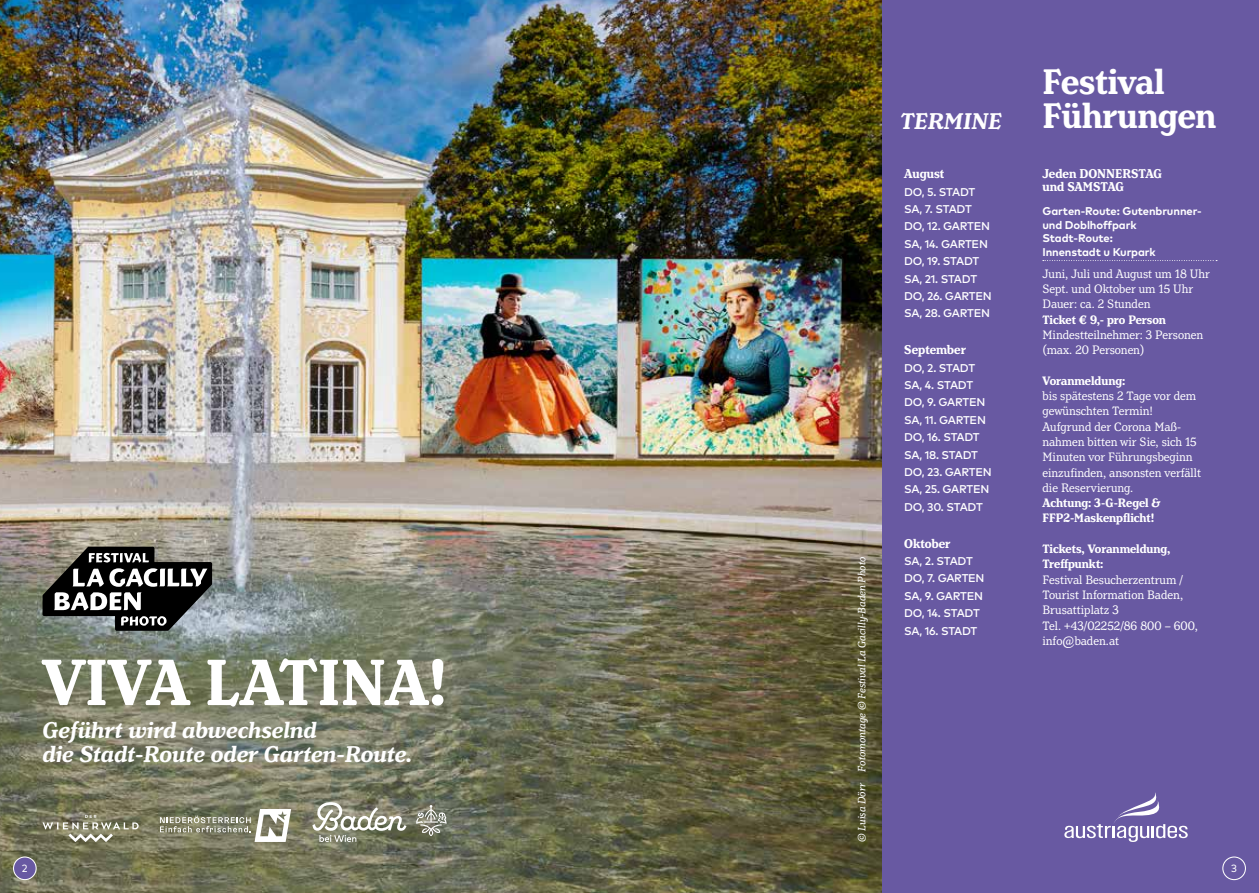
<style>
.page{position:relative;width:1259px;height:893px;background:#fff}
.page>*{position:absolute;margin:0;border:0;box-sizing:border-box;transform-origin:0 0}
.t1{font:700 condensed 69px "Henriette";color:#fff}
.t2{font:700 condensed 37.5px/34.5px "Henriette";color:#fff}
.t3{font:italic 700 24px/24px "Henriette";color:#fff}
.t4{font:700 condensed 13.5px/13.5px "Henriette";color:#fff}
.t5{font:condensed 12.9px/15.3px "Henriette";color:#fff}
.t6{font:700 condensed 12.9px/15.3px "Henriette";letter-spacing:-.005em;color:#fff}
.t7{font:500 11.25px/17.4px "Mark OT";letter-spacing:-.025em;color:#fff}
.t8{font:700 11.25px/13.5px "Mark OT";letter-spacing:-.01em;color:#fff}
.t9{font:italic 11.25px "Henriette";color:#fff}
.t10{font:10.5px "Mark OT";color:#fff}
</style>
<div class="page">
<img style="left:0;top:0;width:882px;height:893px">
<svg style="left:43px;top:547px;width:169px;height:84px;background:#595a59"></svg>
<svg style="left:416px;top:805px;width:30px;height:31px"></svg>
<svg style="left:312px;top:802px;width:94px;height:40px"></svg>
<svg style="left:160px;top:809px;width:131px;height:33px"></svg>
<svg style="left:43px;top:815px;width:96px;height:27px;background:#8e8c75"></svg>
<div style="left:882px;top:0;width:377px;height:893px;background:#6859a2"></div>
<svg style="left:1043px;top:260px;width:174px;height:1px"></svg>
<svg style="left:1064px;top:792px;width:123px;height:50px"></svg>
<div style="left:14px;top:857px;width:22px;height:23px;background:#6859a2;border-radius:50%"></div>
<div style="left:13px;top:856px;width:24px;height:24px;border:1px solid #fff;border-radius:50%"></div>
<div style="left:1222px;top:856px;width:24px;height:24px;border:1px solid #fff;border-radius:50%"></div>
<h1 class="t1" style="left:43px;top:641px;width:406px">VIVA LATINA!</h1>
<h3 class="t3" style="left:43px;top:719px;width:371px">Geführt wird abwechselnd<br>die Stadt-Route oder Garten-Route.</h3>
<p class="t9" style="left:855px;top:842px;width:287px;rotate:-90deg">© Luisa Dörr Fotomontage © Festival La Gacilly-Baden Photo</p>
<h3 class="t3" style="left:900px;top:110px;width:103px">TERMINE</h3>
<p class="t4" style="left:904px;top:167px;width:42px">August</p>
<p class="t7" style="left:904px;top:183px;width:89px">DO, 5. STADT<br>SA, 7. STADT<br>DO, 12. GARTEN<br>SA, 14. GARTEN<br>DO, 19. STADT<br>SA, 21. STADT<br>DO, 26. GARTEN<br>SA, 28. GARTEN</p>
<p class="t4" style="left:904px;top:343px;width:63px">September</p>
<p class="t7" style="left:904px;top:359px;width:89px">DO, 2. STADT<br>SA, 4. STADT<br>DO, 9. GARTEN<br>SA, 11. GARTEN<br>DO, 16. STADT<br>SA, 18. STADT<br>DO, 23. GARTEN<br>SA, 25. GARTEN<br>DO, 30. STADT</p>
<p class="t4" style="left:904px;top:537px;width:48px">Oktober</p>
<p class="t7" style="left:904px;top:552px;width:82px">SA, 2. STADT<br>DO, 7. GARTEN<br>SA, 9. GARTEN<br>DO, 14. STADT<br>SA, 16. STADT</p>
<h2 class="t2" style="left:1042px;top:64px;width:175px">Festival<br>Führungen</h2>
<p class="t4" style="left:1042px;top:167px;width:121px">Jeden DONNERSTAG und SAMSTAG</p>
<p class="t8" style="left:1042px;top:204px;width:161px">Garten-Route: Gutenbrunner&shy;und Doblhoffpark<br>Stadt-Route:<br>Innenstadt u Kurpark</p>
<p class="t5" style="left:1042px;top:266px;width:169px">Juni, Juli und August um 18 Uhr<br>Sept. und Oktober um 15 Uhr<br>Dauer: ca. 2 Stunden</p>
<p class="t6" style="left:1042px;top:312px;width:125px">Ticket € 9,- pro Person</p>
<p class="t5" style="left:1042px;top:327px;width:162px">Mindestteilnehmer: 3 Personen (max. 20 Personen)</p>
<p class="t6" style="left:1042px;top:373px;width:84px">Voranmeldung:</p>
<p class="t5" style="left:1042px;top:388px;width:160px">bis spätestens 2 Tage vor dem gewünschten Termin!<br>Aufgrund der Corona Maß&shy;nahmen bitten wir Sie, sich 15<br>Minuten vor Führungsbeginn einzufinden, ansonsten verfällt die Reservierung.</p>
<p class="t6" style="left:1042px;top:495px;width:120px">Achtung: 3-G-Regel &amp;<br>FFP2-Maskenpflicht!</p>
<p class="t6" style="left:1042px;top:541px;width:129px">Tickets, Voranmeldung,<br>Treffpunkt:</p>
<p class="t5" style="left:1042px;top:572px;width:157px">Festival Besucherzentrum /<br>Tourist Information Baden,<br>Brusattiplatz 3<br>Tel. +43/02252/86 800 – 600, info@baden.at</p>
<p class="t10" style="left:22px;top:862px;width:7px">2</p>
<p class="t10" style="left:1231px;top:862px;width:7px">3</p>
</div>
